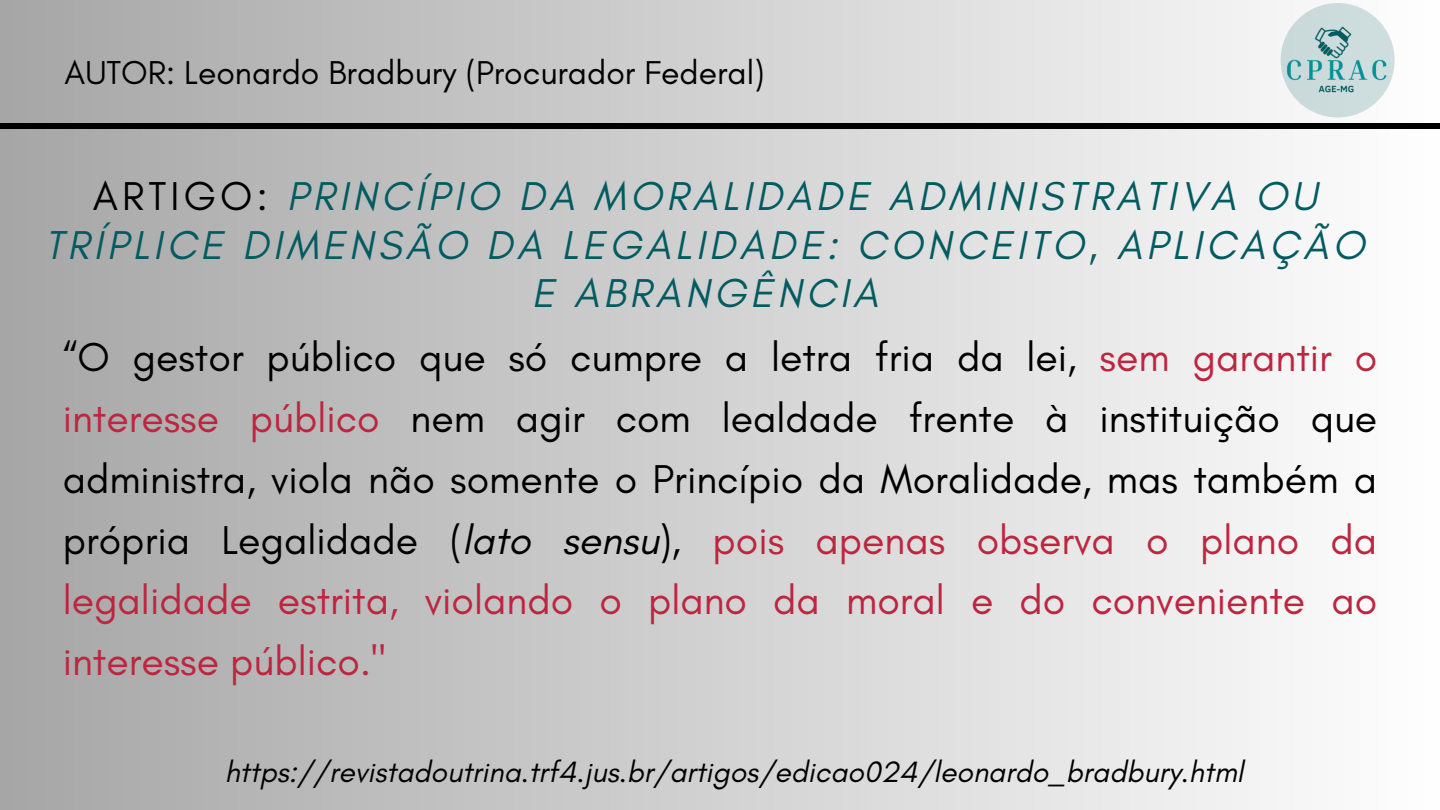
<style>
.page{position:relative;width:1440px;height:810px;background:#fff}
.page>*{position:absolute;margin:0;border:0;box-sizing:border-box;transform-origin:0 0}
.t1{font:41px/60.8px "Glacial Indifference";color:#000;text-align:justify}
.t2{font:italic 41px/48.8px "Glacial Indifference";letter-spacing:.1em;color:#015b60;text-align:center}
.t3{font:33.7px "Glacial Indifference";color:#000}
.t4{font:italic 30px "Glacial Indifference";color:#000}
.s1{font-style:normal;color:#000}
.s2{color:#bd2640}
.s3{font-style:italic}
</style>
<div class="page">
<div style="left:0;top:0;width:1440px;height:810px;background:linear-gradient(to right,#a6a6a6,#fefefe)"></div>
<div style="left:0;top:123px;width:1440px;height:6px;background:#000"></div>
<div style="left:1281px;top:3px;width:114px;height:115px;background:#ccdcdd;border-radius:50%"></div>
<img style="left:1280px;top:27px;width:115px;height:67px">
<h1 class="t3" style="left:65px;top:52px;width:701px">AUTOR: Leonardo Bradbury (Procurador Federal)</h1>
<h3 class="t2" style="left:45px;top:171px;width:1321px"><span class="s1">ARTIGO:</span> PRINCÍPIO DA MORALIDADE ADMINISTRATIVA OU<br>TRÍPLICE DIMENSÃO DA LEGALIDADE: CONCEITO, APLICAÇÃO<br>E ABRANGÊNCIA</h3>
<p class="t1" style="left:63px;top:327px;width:1316px">“O gestor público que só cumpre a letra fria da lei, <span class="s2">sem garantir o interesse público</span> nem agir com lealdade frente à instituição que administra, viola não somente o Princípio da Moralidade, mas também a própria Legalidade (<span class="s3">lato sensu</span>), <span class="s2">pois apenas observa o plano da legalidade estrita, violando o plano da moral e do conveniente ao interesse público."</span></p>
<p class="t4" style="left:225px;top:753px;width:1020px">https://revistadoutrina.trf4.jus.br/artigos/edicao024/leonardo_bradbury.html</p>
</div>
